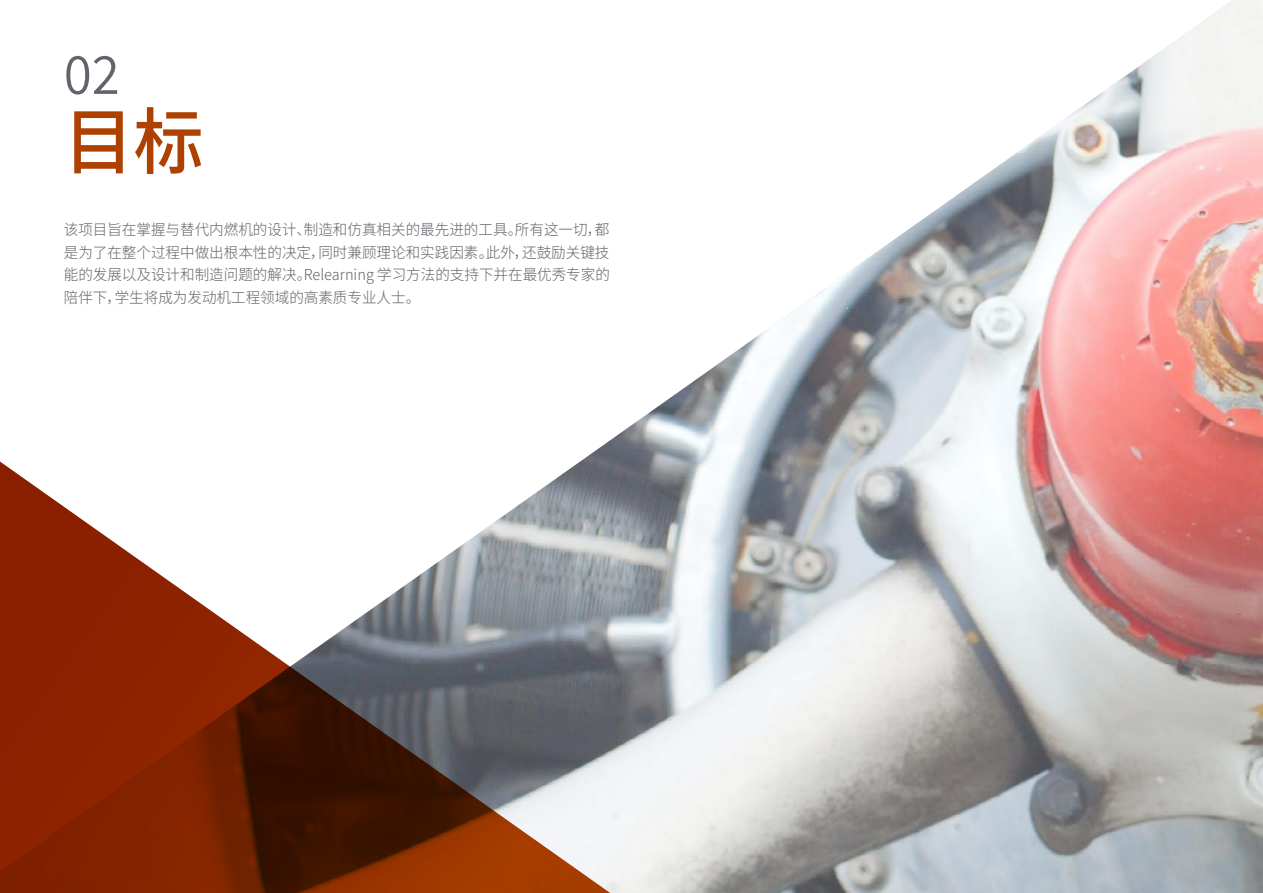
<style>
.page{position:relative;width:1263px;height:893px;background:#fff}
.page>*{position:absolute;margin:0;border:0;box-sizing:border-box;transform-origin:0 0}
.t1{font:500 72px "Source Han Sans CN";color:#ae4000}
.t2{font:52.5px "Source Han Sans CN";color:#61646a}
.t3{font:300 15px/22.5px "Source Han Sans CN";color:#61646a;text-align:justify}
</style>
<div class="page">
<img style="left:602px;top:0;width:661px;height:893px">
<svg style="left:0;top:446px;width:640px;height:447px"></svg>
<h2 class="t2" style="left:64px;top:45px;width:57px">02</h2>
<h1 class="t1" style="left:64px;top:101px;width:141px">目标</h1>
<p class="t3" style="left:64px;top:219px;width:548px">该项目旨在掌握与替代内燃机的设计、制造和仿真相关的最先进的工具。所有这一切，都是为了在整个过程中做出根本性的决定，同时兼顾理论和实践因素。此外，还鼓励关键技能的发展以及设计和制造问题的解决。Relearning 学习方法的支持下并在最优秀专家的陪伴下，学生将成为发动机工程领域的高素质专业人士。</p>
</div>
